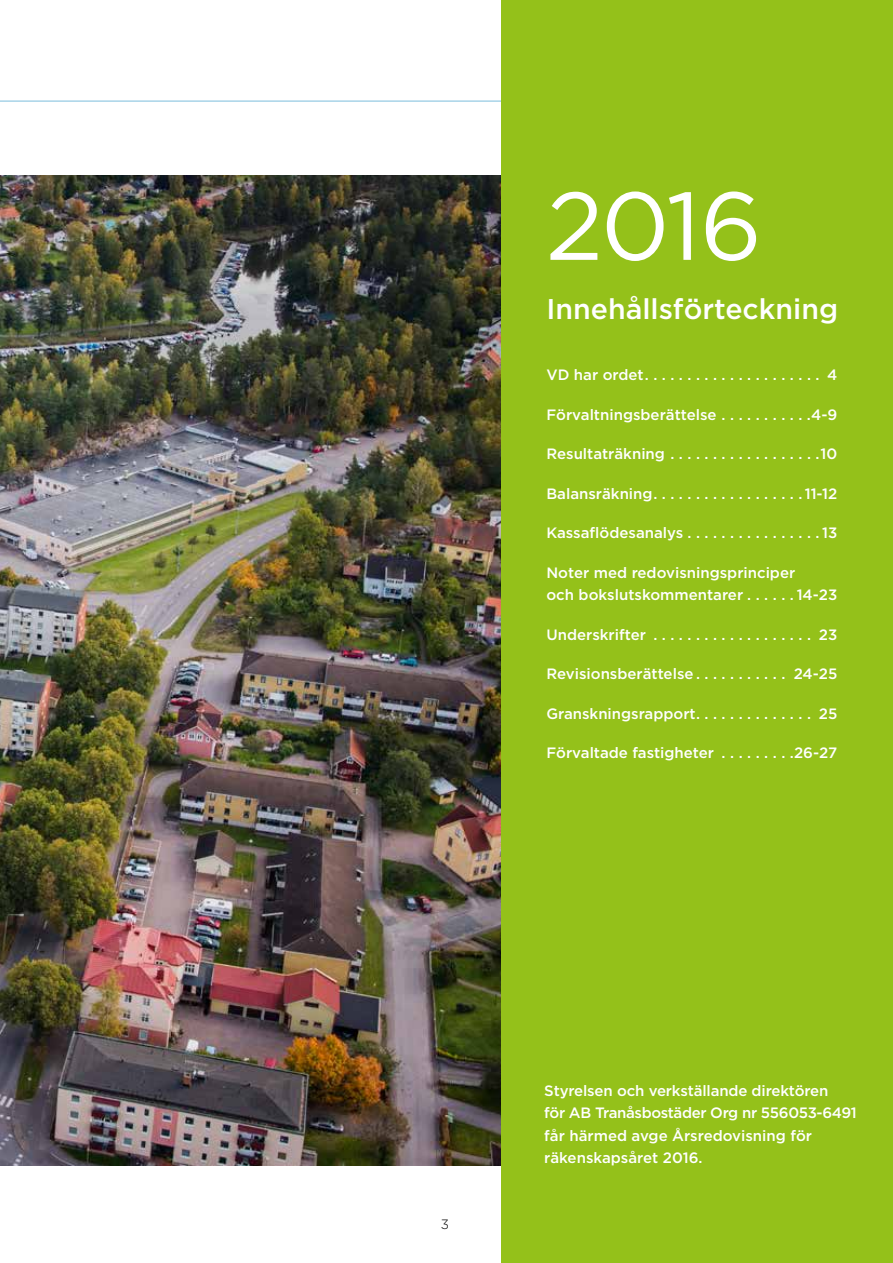
<style>
.page{position:relative;width:893px;height:1263px;background:#fff}
.page>*{position:absolute;margin:0;border:0;box-sizing:border-box;transform-origin:0 0}
.t1{font:96px "Gotham HTF";color:#fff}
.t2{font:500 28.5px "Gotham HTF";color:#fff}
.t3{font:500 15px/22.5px "Gotham HTF";color:#fff}
.t4{font:300 13.5px "Gotham HTF";color:#000}
</style>
<div class="page">
<hr style="left:0;top:101px;width:502px;height:1px;background:#7bbddc">
<img style="left:0;top:175px;width:502px;height:990px">
<div style="left:502px;top:0;width:391px;height:1263px;background:#94c11a"></div>
<h1 class="t1" style="left:546px;top:173px;width:218px">2016</h1>
<h2 class="t2" style="left:546px;top:293px;width:293px">Innehållsförteckning</h2>
<p class="t3" style="left:546px;top:363px;width:292px">VD har ordet . . . . . . . . . . . . . . . . . . . . . 4</p>
<p class="t3" style="left:546px;top:403px;width:292px">Förvaltningsberättelse . . . . . . . . . . 4-9</p>
<p class="t3" style="left:546px;top:442px;width:292px">Resultaträkning . . . . . . . . . . . . . . . . . 10</p>
<p class="t3" style="left:546px;top:482px;width:292px">Balansräkning . . . . . . . . . . . . . . . . . 11-12</p>
<p class="t3" style="left:546px;top:521px;width:293px">Kassaflödesanalys . . . . . . . . . . . . . . . 13</p>
<p class="t3" style="left:546px;top:561px;width:292px">Noter med redovisningsprinciper<br>och bokslutskommentarer . . . . . 14-23</p>
<p class="t3" style="left:546px;top:623px;width:293px">Underskrifter . . . . . . . . . . . . . . . . . . . 23</p>
<p class="t3" style="left:546px;top:662px;width:293px">Revisionsberättelse . . . . . . . . . . . 24-25</p>
<p class="t3" style="left:546px;top:702px;width:292px">Granskningsrapport . . . . . . . . . . . . . . 25</p>
<p class="t3" style="left:546px;top:741px;width:292px">Förvaltade fastigheter . . . . . . . . 26-27</p>
<p class="t4" style="left:441px;top:1217px;width:10px">3</p>
<p class="t3" style="left:544px;top:1079px;width:314px">Styrelsen och verkställande direktören<br>för AB Tranåsbostäder Org nr 556053-6491 får härmed avge Årsredovisning för räkenskapsåret 2016.</p>
</div>
